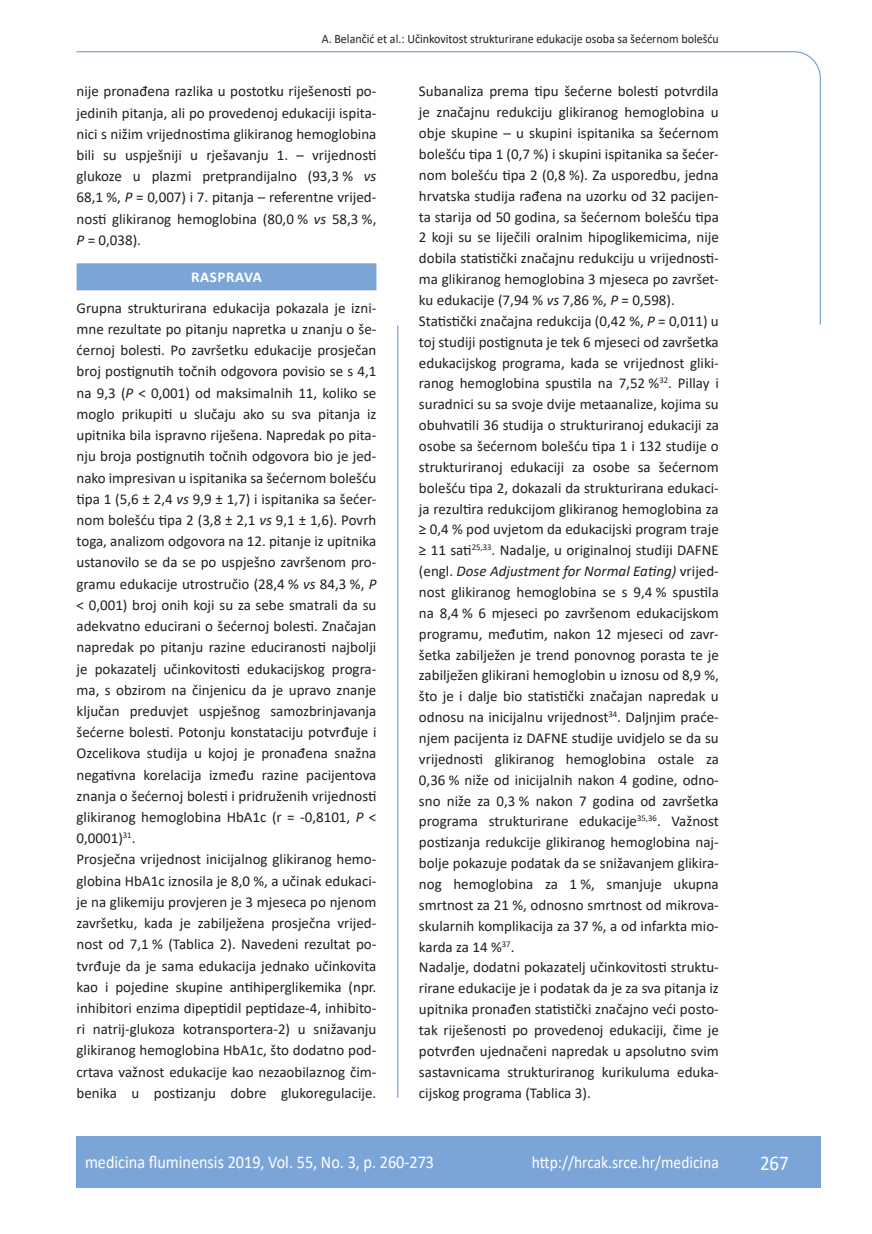
<style>
.page{position:relative;width:872px;height:1234px;background:#fff}
.page>*{position:absolute;margin:0;border:0;box-sizing:border-box;transform-origin:0 0}
.t1{font:21px "Calibri";color:#fff;scale:.9 1}
.t2{font:18px "Calibri";color:#fff;scale:.9 1}
.t3{font:17.25px "Calibri";color:#fff;scale:.9 1}
.osnovni_tekst{font:15px/20.9px "Calibri";color:#231f20;text-align:justify}
.naslov_ruler{font:700 15px "Calibri";letter-spacing:.04em;color:#fff}
.glava{font:12.75px "Calibri";color:#231f20;scale:.94 1}
.s1{font-style:italic}
</style>
<div class="page">
<svg style="left:76px;top:51px;width:745px;height:275px"></svg>
<hr style="left:397px;top:325px;width:1px;height:772px;background:#7ca5d7">
<div style="left:77px;top:1135px;width:744px;height:51px;background:#7ca5d7"></div>
<div style="left:77px;top:263px;width:299px;height:27px;background:#7ca5d7"></div>
<p class="glava" style="left:322px;top:29px;width:424px">A. Belančić et al.: Učinkovitost strukturirane edukacije osoba sa šećernom bolešću</p>
<p class="osnovni_tekst" style="left:77px;top:80px;width:301px">nije pronađena razlika u postotku riješenosti po&shy;jedinih pitanja, ali po provedenoj edukaciji ispita&shy;nici s nižim vrijednostima glikiranog hemoglobina bili su uspješniji u rješavanju 1. – vrijednosti glukoze u plazmi pretprandijalno (93,3 % <span class="s1">vs </span>68,1 %, <span class="s1">P</span> = 0,007) i 7. pitanja – referentne vrijed&shy;nosti glikiranog hemoglobina (80,0 % <span class="s1">vs</span> 58,3 %, <span class="s1">P</span> = 0,038).</p>
<p class="naslov_ruler" style="left:191px;top:266px;width:72px">RASPRAVA</p>
<p class="osnovni_tekst" style="left:77px;top:297px;width:301px">Grupna strukturirana edukacija pokazala je izni&shy;mne rezultate po pitanju napretka u znanju o še&shy;ćernoj bolesti. Po završetku edukacije prosječan broj postignutih točnih odgovora povisio se s 4,1 na 9,3 (<span class="s1">P</span> &lt; 0,001) od maksimalnih 11, koliko se moglo prikupiti u slučaju ako su sva pitanja iz upitnika bila ispravno riješena. Napredak po pita&shy;nju broja postignutih točnih odgovora bio je jed&shy;nako impresivan u ispitanika sa šećernom bolešću tipa 1 (5,6 ± 2,4 <span class="s1">vs</span> 9,9 ± 1,7) i ispitanika sa šećer&shy;nom bolešću tipa 2 (3,8 ± 2,1 <span class="s1">vs</span> 9,1 ± 1,6). Povrh toga, analizom odgovora na 12. pitanje iz upitnika ustanovilo se da se po uspješno završenom pro&shy;gramu edukacije utrostručio (28,4 % <span class="s1">vs</span> 84,3 %, <span class="s1">P </span>&lt; 0,001) broj onih koji su za sebe smatrali da su adekvatno educirani o šećernoj bolesti. Značajan napredak po pitanju razine educiranosti najbolji je pokazatelj učinkovitosti edukacijskog progra&shy;ma, s obzirom na činjenicu da je upravo znanje ključan preduvjet uspješnog samozbrinjavanja šećerne bolesti. Potonju konstataciju potvrđuje i Ozcelikova studija u kojoj je pronađena snažna negativna korelacija između razine pacijentova znanja o šećernoj bolesti i pridruženih vrijednosti glikiranog hemoglobina HbA1c (r = -0,8101, <span class="s1">P</span> &lt; 0,0001)<sup>31</sup>.</p>
<p class="osnovni_tekst" style="left:77px;top:848px;width:301px">Prosječna vrijednost inicijalnog glikiranog hemo&shy;globina HbA1c iznosila je 8,0 %, a učinak edukaci&shy;je na glikemiju provjeren je 3 mjeseca po njenom završetku, kada je zabilježena prosječna vrijed&shy;nost od 7,1 % (Tablica 2). Navedeni rezultat po&shy;tvrđuje da je sama edukacija jednako učinkovita kao i pojedine skupine antihiperglikemika (npr. inhibitori enzima dipeptidil peptidaze-4, inhibito&shy;ri natrij-glukoza kotransportera-2) u snižavanju glikiranog hemoglobina HbA1c, što dodatno pod&shy;crtava važnost edukacije kao nezaobilaznog čim&shy;benika u postizanju dobre glukoregulacije.</p>
<p class="osnovni_tekst" style="left:419px;top:81px;width:301px">Subanaliza prema tipu šećerne bolesti potvrdila je značajnu redukciju glikiranog hemoglobina u obje skupine – u skupini ispitanika sa šećernom bolešću tipa 1 (0,7 %) i skupini ispitanika sa šećer&shy;nom bolešću tipa 2 (0,8 %). Za usporedbu, jedna hrvatska studija rađena na uzorku od 32 pacijen&shy;ta starija od 50 godina, sa šećernom bolešću tipa 2 koji su se liječili oralnim hipoglikemicima, nije dobila statistički značajnu redukciju u vrijednosti&shy;ma glikiranog hemoglobina 3 mjeseca po završet&shy;ku edukacije (7,94 % <span class="s1">vs</span> 7,86 %, <span class="s1">P</span> = 0,598).</p>
<p class="osnovni_tekst" style="left:419px;top:310px;width:301px">Statistički značajna redukcija (0,42 %, <span class="s1">P</span> = 0,011) u toj studiji postignuta je tek 6 mjeseci od završetka edukacijskog programa, kada se vrijednost gliki&shy;ranog hemoglobina spustila na 7,52 %<sup>32</sup>. Pillay i suradnici su sa svoje dvije metaanalize, kojima su obuhvatili 36 studija o strukturiranoj edukaciji za osobe sa šećernom bolešću tipa 1 i 132 studije o strukturiranoj edukaciji za osobe sa šećernom bolešću tipa 2, dokazali da strukturirana edukaci&shy;ja rezultira redukcijom glikiranog hemoglobina za ≥ 0,4 % pod uvjetom da edukacijski program traje ≥ 11 sati<sup>25,33</sup>. Nadalje, u originalnoj studiji DAFNE (engl. <span class="s1">Dose Adjustment for Normal Eating)</span> vrijed&shy;nost glikiranog hemoglobina se s 9,4 % spustila na 8,4 % 6 mjeseci po završenom edukacijskom programu, međutim, nakon 12 mjeseci od zavr&shy;šetka zabilježen je trend ponovnog porasta te je zabilježen glikirani hemoglobin u iznosu od 8,9 %, što je i dalje bio statistički značajan napredak u odnosu na inicijalnu vrijednost<sup>34</sup>. Daljnjim praće&shy;njem pacijenta iz DAFNE studije uvidjelo se da su vrijednosti glikiranog hemoglobina ostale za 0,36 % niže od inicijalnih nakon 4 godine, odno&shy;sno niže za 0,3 % nakon 7 godina od završetka programa strukturirane edukacije<sup>35,36</sup>. Važnost postizanja redukcije glikiranog hemoglobina naj&shy;bolje pokazuje podatak da se snižavanjem glikira&shy;nog hemoglobina za 1 %, smanjuje ukupna smrtnost za 21 %, odnosno smrtnost od mikrova&shy;skularnih komplikacija za 37 %, a od infarkta mio&shy;karda za 14 %<sup>37</sup>.</p>
<p class="osnovni_tekst" style="left:419px;top:956px;width:301px">Nadalje, dodatni pokazatelj učinkovitosti struktu&shy;rirane edukacije je i podatak da je za sva pitanja iz upitnika pronađen statistički značajno veći posto&shy;tak riješenosti po provedenoj edukaciji, čime je potvrđen ujednačeni napredak u apsolutno svim sastavnicama strukturiranog kurikuluma eduka&shy;cijskog programa (Tablica 3).</p>
<p class="t2" style="left:85px;top:1149px;width:389px">medicina fluminensis 2019, Vol. 55, No. 3, p. 260-273</p>
<p class="t3" style="left:532px;top:1150px;width:209px">http://hrcak.srce.hr/medicina</p>
<p class="t1" style="left:760px;top:1147px;width:33px">267</p>
</div>
